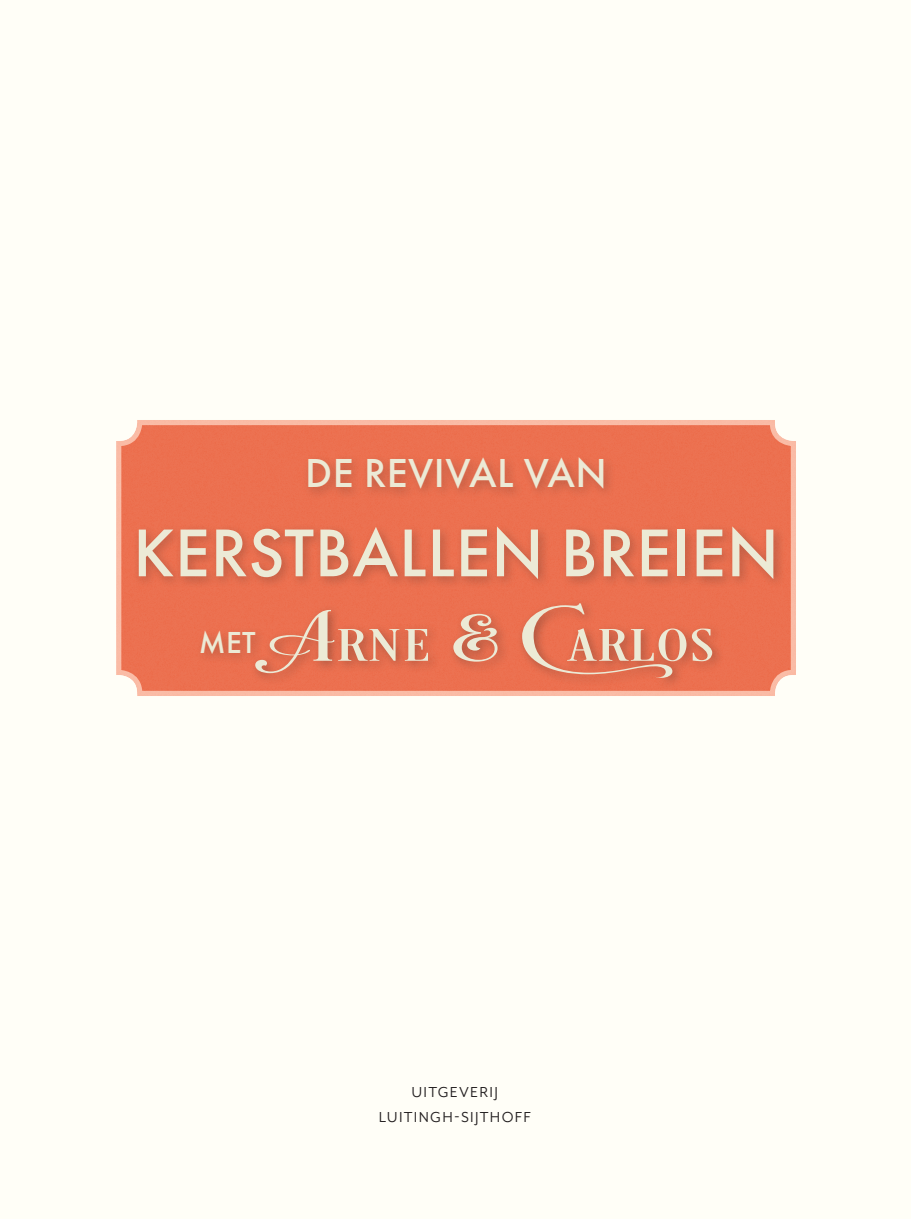
<style>
.page{position:relative;width:911px;height:1219px;background:#fff}
.page>*{position:absolute;margin:0;border:0;box-sizing:border-box;transform-origin:0 0}
.t1{font:500 70px "Futura PT";letter-spacing:.01em;color:#ecead6}
.t2{font:46.9px "Desire Pro";letter-spacing:.065em;color:#ecead6;scale:1.47 1}
.t3{font:500 42px "Futura PT";letter-spacing:.01em;color:#ecead6}
.t4{font:21px/25.2px "Mr Eaves XL Mod OT";letter-spacing:.06em;color:#231f20;text-align:center}
.s1{font-size:66.85px}
</style>
<div class="page">
<div style="left:0;top:0;width:911px;height:1218px;background:#fffef7"></div>
<div style="left:113px;top:416px;width:683px;height:280px;background:#fff;opacity:.09"></div>
<div style="left:302px;top:452px;width:314px;height:48px;background:#231f20;opacity:.25"></div>
<div style="left:133px;top:522px;width:653px;height:68px;background:#231f20;opacity:.25"></div>
<div style="left:195px;top:626px;width:73px;height:40px;background:#231f20;opacity:.25"></div>
<div style="left:249px;top:597px;width:476px;height:93px;background:#231f20;opacity:.34"></div>
<h3 class="t3" style="left:305px;top:447px;width:303px">DE REVIVAL VAN</h3>
<h1 class="t1" style="left:133px;top:510px;width:647px">KERSTBALLEN BREIEN</h1>
<h2 class="t2" style="left:199px;top:617px;width:350px"><sup>MET</sup> <span class="s1">A</span>RNE <span class="s1">&amp;</span> <span class="s1">C</span>ARLOS</h2>
<p class="t4" style="left:379px;top:1077px;width:153px">uitgeverij luitingh-sijthoff</p>
</div>
